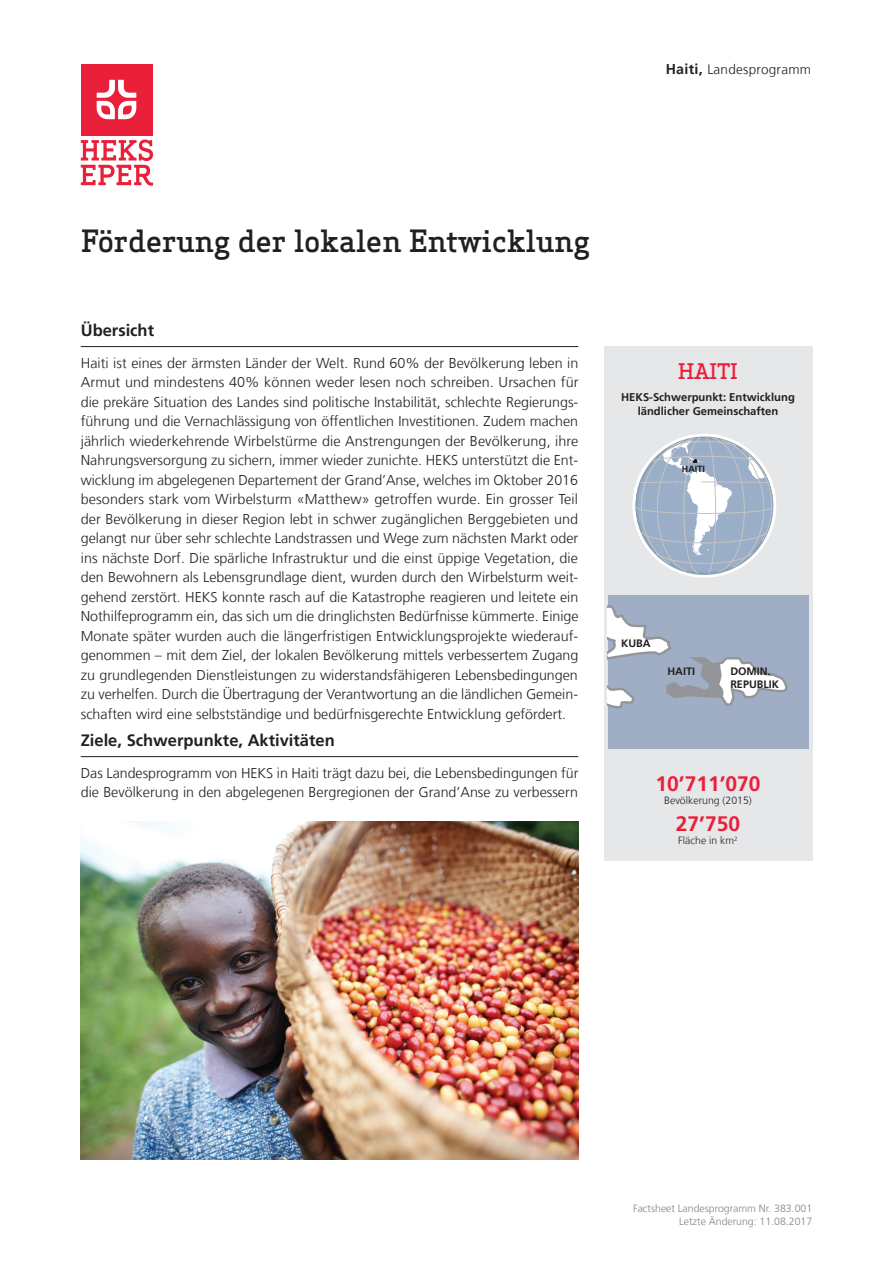
<style>
.page{position:relative;width:893px;height:1263px;background:#fff}
.page>*{position:absolute;margin:0;border:0;box-sizing:border-box;transform-origin:0 0}
.t1{font:500 30px "Apex Serif";letter-spacing:-.01em;color:#231f20}
.t2{font:700 21px "Frutiger LT Com";color:#ea203a}
.t3{font:500 21px "Apex Serif";letter-spacing:-.025em;color:#ea203a}
.t4{font:700 16.5px "Frutiger LT Com";color:#231f20}
.t5{font:300 14.25px/19.5px "Frutiger LT Com";color:#231f20;text-align:justify}
.t6{font:300 13.5px "Frutiger LT Com";letter-spacing:.02em;color:#231f20}
.t7{font:700 11.25px/13.4px "Frutiger LT Com";color:#231f20;text-align:center}
.t8{font:700 10.8px/13px "Frutiger LT Com";color:#231f20}
.t9{font:300 10.5px/12.6px "Frutiger LT Com";color:#808285;text-align:right}
.t10{font:300 10.5px "Frutiger LT Com";color:#231f20}
.t11{font:700 9px "Frutiger LT Com";color:#1a1a18}
.s1{font-weight:700;font-size:14.25px}
</style>
<div class="page">
<hr style="left:81px;top:346px;width:497px;height:1px;background:#231f20">
<hr style="left:81px;top:756px;width:497px;height:1px;background:#231f20">
<img style="left:81px;top:821px;width:497px;height:338px">
<div style="left:604px;top:347px;width:208px;height:514px;background:#e6e7e9"></div>
<div style="left:607px;top:595px;width:201px;height:154px;background:#9faec5"></div>
<svg style="left:607px;top:595px;width:181px;height:114px"></svg>
<svg style="left:633px;top:434px;width:143px;height:143px"></svg>
<div style="left:81px;top:64px;width:71px;height:71px;background:#ea203a"></div>
<svg style="left:97px;top:80px;width:39px;height:39px"></svg>
<svg style="left:81px;top:140px;width:72px;height:46px"></svg>
<p class="t6" style="left:666px;top:62px;width:147px"><span class="s1">Haiti,</span> Landesprogramm</p>
<h1 class="t1" style="left:81px;top:222px;width:511px">Förderung der lokalen Entwicklung</h1>
<p class="t4" style="left:81px;top:320px;width:75px">Übersicht</p>
<p class="t5" style="left:81px;top:353px;width:499px">Haiti ist eines der ärmsten Länder der Welt. Rund 60% der Bevölkerung leben in Armut und mindestens 40% können weder lesen noch schreiben. Ursachen für die prekäre Situation des Landes sind politische Instabilität, schlechte Regierungs&shy;führung und die Vernachlässigung von öffentlichen Investitionen. Zudem machen jährlich wiederkehrende Wirbelstürme die Anstrengungen der Bevölkerung, ihre Nahrungsversorgung zu sichern, immer wieder zunichte. HEKS unterstützt die Ent&shy;wicklung im abgelegenen Departement der Grand’Anse, welches im Oktober 2016 besonders stark vom Wirbelsturm «Matthew» getroffen wurde. Ein grosser Teil der Bevölkerung in dieser Region lebt in schwer zugänglichen Berggebieten und gelangt nur über sehr schlechte Landstrassen und Wege zum nächsten Markt oder ins nächste Dorf. Die spärliche Infrastruktur und die einst üppige Vegetation, die den Bewohnern als Lebensgrundlage dient, wurden durch den Wirbelsturm weit&shy;gehend zerstört. HEKS konnte rasch auf die Katastrophe reagieren und leitete ein Nothilfeprogramm ein, das sich um die dringlichsten Bedürfnisse kümmerte. Einige Monate später wurden auch die längerfristigen Entwicklungsprojekte wiederauf&shy;genommen – mit dem Ziel, der lokalen Bevölkerung mittels verbessertem Zugang zu grundlegenden Dienstleistungen zu widerstandsfähigeren Lebensbedingungen zu verhelfen. Durch die Übertragung der Verantwortung an die ländlichen Gemein&shy;schaften wird eine selbstständige und bedürfnisgerechte Entwicklung gefördert.</p>
<p class="t4" style="left:81px;top:730px;width:256px">Ziele, Schwerpunkte, Aktivitäten</p>
<p class="t5" style="left:81px;top:763px;width:499px">Das Landesprogramm von HEKS in Haiti trägt dazu bei, die Lebensbedingungen für die Bevölkerung in den abgelegenen Bergregionen der Grand’Anse zu verbessern</p>
<h2 class="t3" style="left:678px;top:358px;width:62px">HAITI</h2>
<p class="t7" style="left:621px;top:391px;width:175px">HEKS-Schwerpunkt: Entwicklung ländlicher Gemeinschaften</p>
<p class="t11" style="left:682px;top:464px;width:25px">HAITI</p>
<p class="t8" style="left:621px;top:637px;width:31px">KUBA</p>
<p class="t8" style="left:667px;top:664px;width:29px">HAITI</p>
<p class="t8" style="left:730px;top:664px;width:50px">DOMIN.<br>REPUBLIK</p>
<h2 class="t2" style="left:655px;top:771px;width:107px">10’711’070</h2>
<p class="t10" style="left:664px;top:794px;width:89px">Bevölkerung (2015)</p>
<h2 class="t2" style="left:676px;top:811px;width:66px">27’750</h2>
<p class="t10" style="left:678px;top:835px;width:61px">Fläche in km<sup>2</sup></p>
<p class="t9" style="left:633px;top:1202px;width:181px">Factsheet Landesprogramm Nr. 383.001<br>Letzte Änderung: 11.08.2017</p>
</div>
